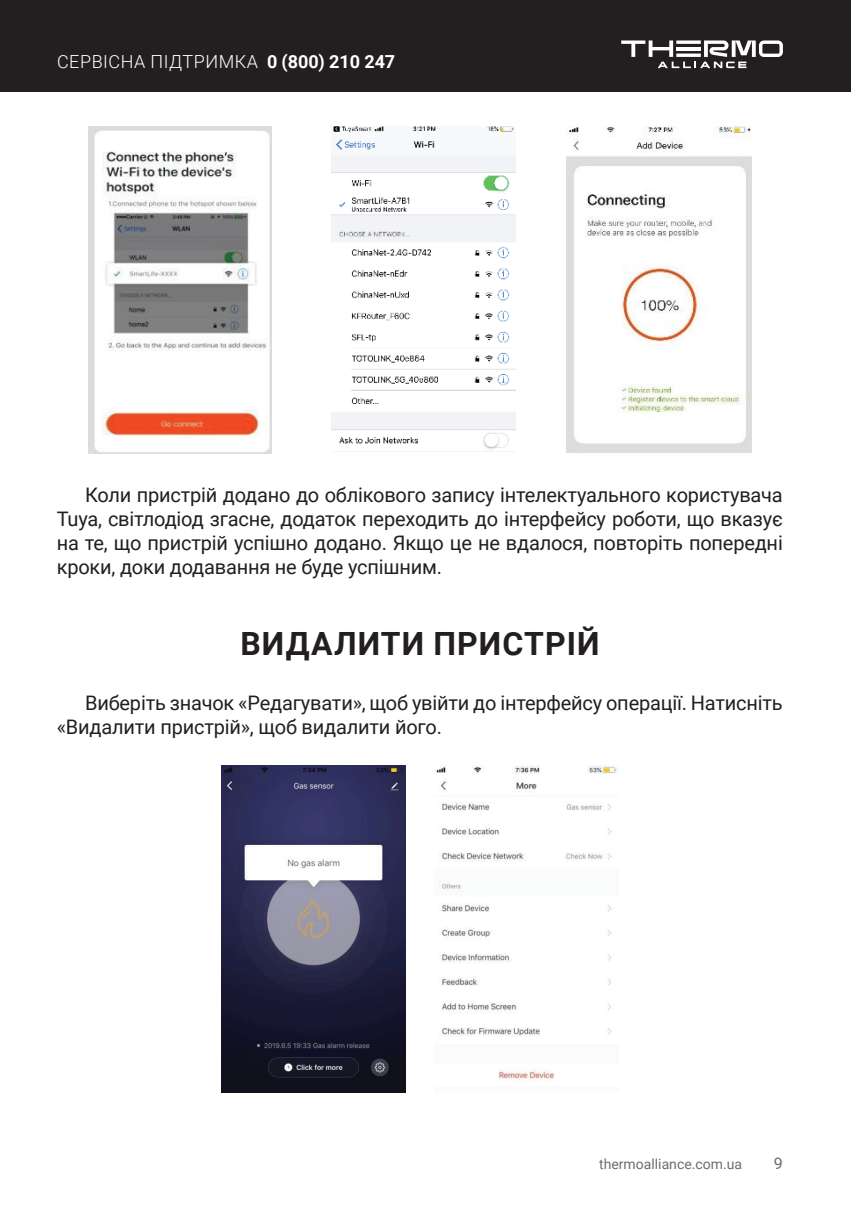
<style>
.page{position:relative;width:851px;height:1214px;background:#fff}
.page>*{position:absolute;margin:0;border:0;box-sizing:border-box;transform-origin:0 0}
.t1{font:700 32px "Roboto";letter-spacing:.035em;color:#231f20}
.t2{font:20px/24px "Roboto";letter-spacing:-.01em;color:#231f20}
.t3{font:300 18px "Roboto";letter-spacing:.03em;color:#fff}
.t4{font:16px "Roboto";color:#6c6d70}
.t5{font:14px "Roboto";color:#6c6d70}
.s1{font-weight:700}
</style>
<div class="page">
<div style="left:0;top:0;width:850px;height:91px;background:#231f20"></div>
<svg style="left:621px;top:40px;width:161px;height:28px"></svg>
<img style="left:331px;top:127px;width:184px;height:325px">
<img style="left:566px;top:127px;width:185px;height:325px">
<img style="left:89px;top:126px;width:182px;height:327px">
<img style="left:221px;top:765px;width:185px;height:327px">
<img style="left:436px;top:765px;width:181px;height:314px">
<p class="t3" style="left:57px;top:49px;width:339px">СЕРВІСНА ПІДТРИМКА <span class="s1">0 (800) 210 247</span></p>
<p class="t2" style="left:57px;top:482px;width:727px;text-align:justify;text-indent:28px">Коли пристрій додано до облікового запису інтелектуального користувача Tuya, світлодіод згасне, додаток переходить до інтерфейсу роботи, що вказує на те, що пристрій успішно додано. Якщо це не вдалося, повторіть попередні кроки, доки додавання не буде успішним.</p>
<h1 class="t1" style="left:240px;top:620px;width:361px">ВИДАЛИТИ ПРИСТРІЙ</h1>
<p class="t2" style="left:57px;top:690px;width:727px;text-indent:28px">Виберіть значок «Редагувати», щоб увійти до інтерфейсу операції. Натисніть «Видалити пристрій», щоб видалити його.</p>
<p class="t5" style="left:599px;top:1154px;width:144px">thermoalliance.com.ua</p>
<p class="t4" style="left:773px;top:1152px;width:10px">9</p>
</div>
